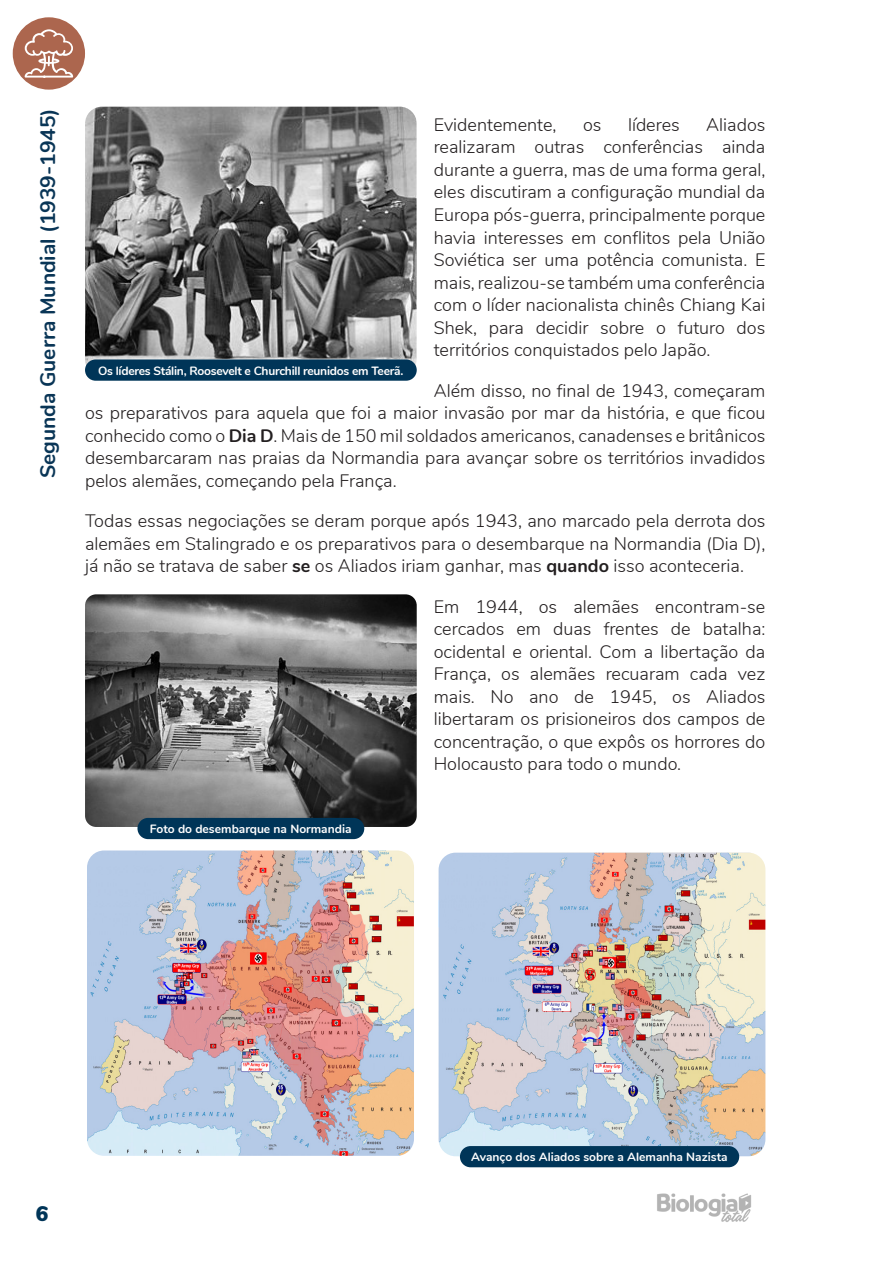
<style>
.page{position:relative;width:893px;height:1263px;background:#fff}
.page>*{position:absolute;margin:0;border:0;box-sizing:border-box;transform-origin:0 0}
.t1{font:700 21px "Nunito";color:#093556}
.t2{font:900 21px "Nunito";color:#003558}
.TEXTO{font:300 18px/22.5px "Nunito";color:#231f20;text-align:justify}
.LEGENDA_IMG{font:700 12px "Nunito";letter-spacing:-.005em;color:#fff}
.s1{font-weight:700}
</style>
<div class="page">
<img style="left:657px;top:1193px;width:94px;height:29px">
<div style="left:13px;top:17px;width:72px;height:73px;background:#ac664e;border-radius:50%"></div>
<svg style="left:25px;top:29px;width:48px;height:49px"></svg>
<img style="left:85px;top:107px;width:332px;height:268px">
<img style="left:85px;top:594px;width:332px;height:233px">
<div style="left:85px;top:359px;width:332px;height:22px;background:#003558;border-radius:11px"></div>
<div style="left:137px;top:818px;width:227px;height:21px;background:#003558;border-radius:11px"></div>
<img style="left:87px;top:850px;width:327px;height:306px">
<img style="left:439px;top:853px;width:326px;height:303px">
<div style="left:460px;top:1146px;width:279px;height:21px;background:#003558;border-radius:11px"></div>
<p class="t1" style="left:32px;top:478px;width:372px;rotate:-90deg">Segunda Guerra Mundial (1939-1945)</p>
<p class="TEXTO" style="left:434px;top:112px;width:124px">Evidentemente,</p>
<p class="TEXTO" style="left:583px;top:112px;width:20px">os</p>
<p class="TEXTO" style="left:628px;top:112px;width:53px">líderes</p>
<p class="TEXTO" style="left:434px;top:112px;width:333px;text-indent:273px">Aliados realizaram outras conferências ainda durante a guerra, mas de uma forma geral, eles discutiram a configuração mundial da Europa pós-guerra, principalmente porque havia interesses em conflitos pela União Soviética ser uma potência comunista. E mais, realizou-se também uma conferência com o líder nacionalista chinês Chiang Kai Shek, para decidir sobre o futuro dos territórios conquistados pelo Japão.</p>
<p class="TEXTO" style="left:85px;top:378px;width:682px;text-indent:349px">Além disso, no final de 1943, começaram os preparativos para aquela que foi a maior invasão por mar da história, e que ficou conhecido como o <span class="s1">Dia D</span>. Mais de 150 mil soldados americanos, canadenses e britânicos desembarcaram nas praias da Normandia para avançar sobre os territórios invadidos pelos alemães, começando pela França.</p>
<p class="TEXTO" style="left:85px;top:508px;width:682px">Todas essas negociações se deram porque após 1943, ano marcado pela derrota dos alemães em Stalingrado e os preparativos para o desembarque na Normandia (Dia D), já não se tratava de saber <span class="s1">se</span> os Aliados iriam ganhar, mas <span class="s1">quando</span> isso aconteceria.</p>
<p class="TEXTO" style="left:434px;top:594px;width:333px">Em 1944, os alemães encontram-se cercados em duas frentes de batalha: ocidental e oriental. Com a libertação da França, os alemães recuaram cada vez mais. No ano de 1945, os Aliados libertaram os prisioneiros dos campos de concentração, o que expôs os horrores do Holocausto para todo o mundo.</p>
<p class="LEGENDA_IMG" style="left:98px;top:362px;width:307px">Os líderes Stálin, Roosevelt e Churchill reunidos em Teerã.</p>
<p class="LEGENDA_IMG" style="left:150px;top:820px;width:203px">Foto do desembarque na Normandia</p>
<p class="t2" style="left:36px;top:1198px;width:14px">6</p>
<p class="LEGENDA_IMG" style="left:471px;top:1148px;width:258px">Avanço dos Aliados sobre a Alemanha Nazista</p>
</div>
